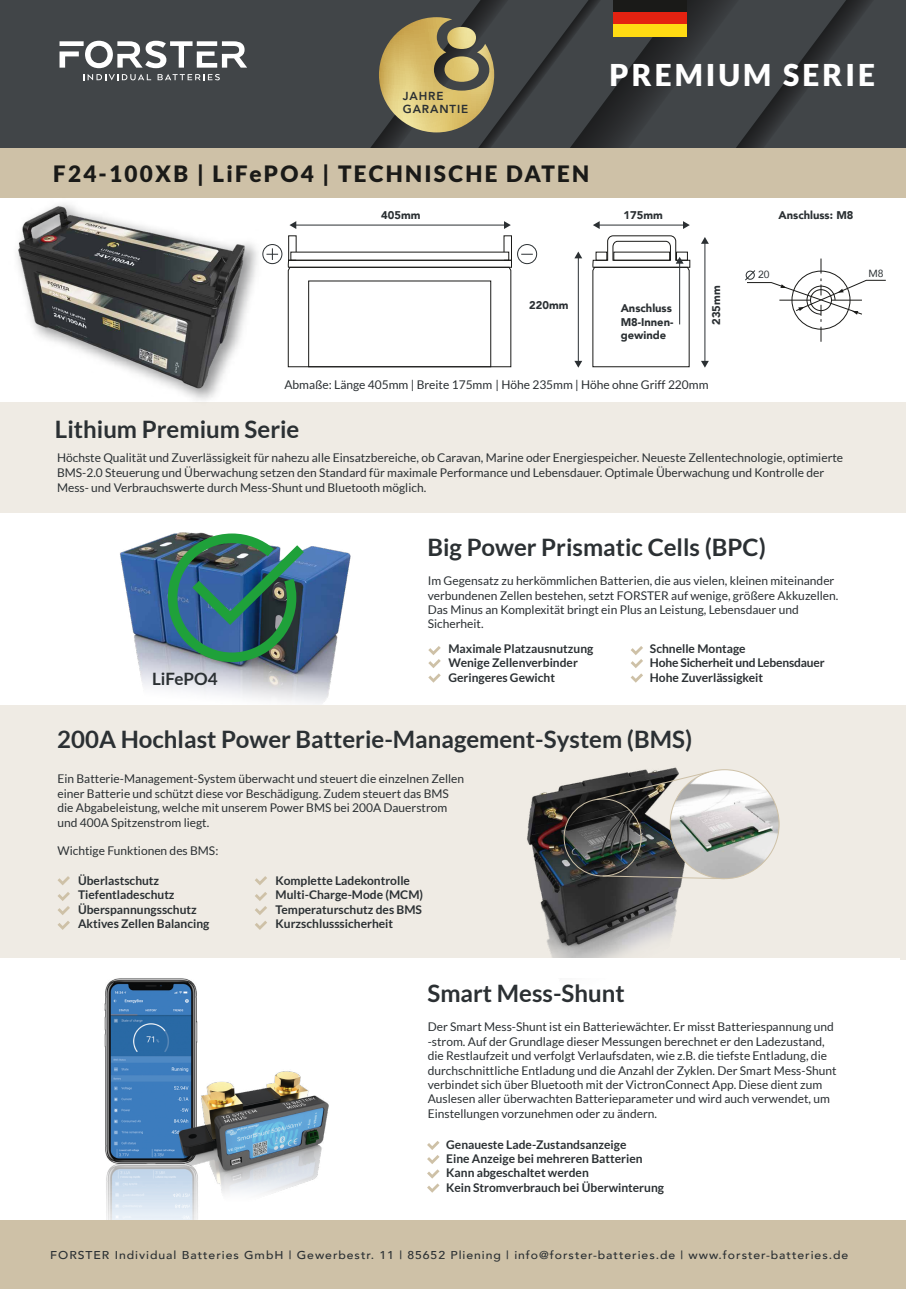
<style>
.page{position:relative;width:906px;height:1289px;background:#fff}
.page>*{position:absolute;margin:0;border:0;box-sizing:border-box;transform-origin:0 0}
.t1{font:900 30px "Lato";letter-spacing:.1em;color:#fff}
.t2{font:700 24px "Lato";color:#2b3033}
.t3{font:900 22.5px "Lato";letter-spacing:.1em;color:#1a1a18}
.t4{font:700 17.1px "Lato";color:#2b3033}
.t5{font:12px/14.4px "Lato";color:#2b3033}
.t6{font:700 12px/14.4px "Lato";color:#2b3033}
.t7{font:800 11.55px/13px "Avenir";letter-spacing:.075em;color:#2b3033}
.t8{font:500 11.4px "Avenir";letter-spacing:.075em;color:#2b3033;scale:1.08 1}
.t9{font:900 11.1px/13.4px "Avenir";color:#2b3033}
.t10{font:10.35px "Avenir";color:#2b3033}
</style>
<div class="page">
<div style="left:0;top:146px;width:906px;height:51px;background:#cec1a7"></div>
<div style="left:0;top:0;width:906px;height:147px;background:#414548"></div>
<svg style="left:644px;top:0;width:227px;height:147px"></svg>
<svg style="left:99px;top:0;width:545px;height:147px"></svg>
<div style="left:613px;top:0;width:74px;height:13px;background:#1a1a18"></div>
<div style="left:613px;top:12px;width:74px;height:13px;background:#e42211"></div>
<div style="left:613px;top:24px;width:74px;height:13px;background:#ffdb13"></div>
<svg style="left:83px;top:74px;width:68px;height:6px"></svg>
<svg style="left:158px;top:74px;width:62px;height:6px"></svg>
<svg style="left:60px;top:41px;width:187px;height:27px"></svg>
<div style="left:0;top:402px;width:906px;height:110px;background:#efebe4"></div>
<svg style="left:428px;top:646px;width:13px;height:36px"></svg>
<svg style="left:630px;top:646px;width:13px;height:36px"></svg>
<img style="left:74px;top:512px;width:315px;height:192px">
<img style="left:163px;top:528px;width:151px;height:139px">
<div style="left:0;top:705px;width:906px;height:254px;background:#efebe4"></div>
<svg style="left:57px;top:876px;width:13px;height:9px"></svg>
<svg style="left:57px;top:892px;width:13px;height:37px"></svg>
<svg style="left:255px;top:876px;width:12px;height:9px"></svg>
<svg style="left:255px;top:892px;width:12px;height:37px"></svg>
<img style="left:527px;top:767px;width:174px;height:191px">
<img style="left:670px;top:769px;width:109px;height:109px;border-radius:54px">
<svg style="left:595px;top:771px;width:114px;height:29px"></svg>
<svg style="left:602px;top:875px;width:123px;height:4px"></svg>
<div style="left:0;top:958px;width:899px;height:20px;background:#fff"></div>
<img style="left:104px;top:978px;width:336px;height:242px">
<div style="left:0;top:1220px;width:906px;height:68px;background:#cec1a7"></div>
<img style="left:0;top:141px;width:280px;height:259px">
<svg style="left:287px;top:235px;width:225px;height:132px"></svg>
<hr style="left:704px;top:243px;width:1px;height:119px;background:#2b3033">
<svg style="left:701px;top:237px;width:8px;height:7px"></svg>
<svg style="left:701px;top:361px;width:8px;height:7px"></svg>
<hr style="left:578px;top:257px;width:1px;height:105px;background:#2b3033">
<svg style="left:574px;top:251px;width:8px;height:7px"></svg>
<svg style="left:574px;top:361px;width:8px;height:7px"></svg>
<hr style="left:295px;top:225px;width:210px;height:1px;background:#2b3033">
<svg style="left:289px;top:221px;width:7px;height:8px"></svg>
<svg style="left:504px;top:221px;width:7px;height:8px"></svg>
<svg style="left:592px;top:235px;width:98px;height:132px"></svg>
<hr style="left:598px;top:225px;width:86px;height:1px;background:#2b3033">
<svg style="left:593px;top:221px;width:6px;height:8px"></svg>
<svg style="left:683px;top:221px;width:7px;height:8px"></svg>
<div style="left:262px;top:244px;width:20px;height:20px;border:1px solid #2b3033;border-radius:50%"></div>
<svg style="left:266px;top:248px;width:12px;height:12px"></svg>
<div style="left:517px;top:244px;width:20px;height:20px;border:1px solid #2b3033;border-radius:50%"></div>
<svg style="left:521px;top:254px;width:12px;height:1px"></svg>
<svg style="left:745px;top:258px;width:141px;height:84px"></svg>
<svg style="left:379px;top:17px;width:115px;height:115px"></svg>
<p class="t7" style="left:403px;top:90px;width:67px">JAHRE<br>GARANTIE</p>
<h3 class="t3" style="left:53px;top:160px;width:537px">F24-100XB | LiFePO4 | TECHNISCHE DATEN</h3>
<h1 class="t1" style="left:609px;top:58px;width:267px">PREMIUM SERIE</h1>
<p class="t9" style="left:381px;top:208px;width:41px">405mm</p>
<p class="t9" style="left:623px;top:208px;width:41px">175mm</p>
<p class="t9" style="left:529px;top:298px;width:41px">220mm</p>
<p class="t9" style="left:620px;top:301px;width:54px">Anschluss<br>M8-Innen&shy;gewinde</p>
<p class="t9" style="left:709px;top:325px;width:41px;rotate:-90deg">235mm</p>
<p class="t5" style="left:284px;top:377px;width:426px">Abmaße: Länge 405mm | Breite 175mm | Höhe 235mm | Höhe ohne Griff 220mm</p>
<p class="t9" style="left:778px;top:208px;width:77px">Anschluss: M8</p>
<p class="t10" style="left:758px;top:266px;width:13px">20</p>
<p class="t10" style="left:868px;top:265px;width:17px">M8</p>
<h2 class="t2" style="left:55px;top:415px;width:246px">Lithium Premium Serie</h2>
<p class="t5" style="left:57px;top:450px;width:787px;line-height:15px">Höchste Qualität und Zuverlässigkeit für nahezu alle Einsatzbereiche, ob Caravan, Marine oder Energiespeicher. Neueste Zellentechnologie, optimierte<br>BMS-2.0 Steuerung und Überwachung setzen den Standard für maximale Performance und Lebensdauer. Optimale Überwachung und Kontrolle der<br>Mess- und Verbrauchswerte durch Mess-Shunt und Bluetooth möglich.</p>
<h3 class="t4" style="left:152px;top:669px;width:67px">LiFePO4</h3>
<h2 class="t2" style="left:427px;top:533px;width:340px">Big Power Prismatic Cells (BPC)</h2>
<p class="t5" style="left:428px;top:573px;width:412px">Im Gegensatz zu herkömmlichen Batterien, die aus vielen, kleinen miteinander verbundenen Zellen bestehen, setzt FORSTER auf wenige, größere Akkuzellen.<br>Das Minus an Komplexität bringt ein Plus an Leistung, Lebensdauer und Sicherheit.</p>
<p class="t6" style="left:448px;top:641px;width:146px">Maximale Platzausnutzung<br>Wenige Zellenverbinder<br>Geringeres Gewicht</p>
<p class="t6" style="left:650px;top:641px;width:176px">Schnelle Montage<br>Hohe Sicherheit und Lebensdauer<br>Hohe Zuverlässigkeit</p>
<h2 class="t2" style="left:57px;top:726px;width:636px">200A Hochlast Power Batterie-Management-System (BMS)</h2>
<p class="t5" style="left:57px;top:771px;width:408px">Ein Batterie-Management-System überwacht und steuert die einzelnen Zellen einer Batterie und schützt diese vor Beschädigung. Zudem steuert das BMS die Abgabeleistung, welche mit unserem Power BMS bei 200A Dauerstrom und 400A Spitzenstrom liegt.</p>
<p class="t5" style="left:57px;top:843px;width:162px">Wichtige Funktionen des BMS:</p>
<p class="t6" style="left:78px;top:873px;width:133px">Überlastschutz<br>Tiefentladeschutz<br>Überspannungsschutz<br>Aktives Zellen Balancing</p>
<p class="t6" style="left:275px;top:873px;width:149px">Komplette Ladekontrolle<br>Multi-Charge-Mode (MCM)<br>Temperaturschutz des BMS<br>Kurzschlusssicherheit</p>
<h2 class="t2" style="left:427px;top:979px;width:199px">Smart Mess-Shunt</h2>
<p class="t5" style="left:428px;top:1019px;width:410px">Der Smart Mess-Shunt ist ein Batteriewächter. Er misst Batteriespannung und -strom. Auf der Grundlage dieser Messungen berechnet er den Ladezustand, die Restlaufzeit und verfolgt Verlaufsdaten, wie z.B. die tiefste Entladung, die durchschnittliche Entladung und die Anzahl der Zyklen. Der Smart Mess-Shunt verbindet sich über Bluetooth mit der VictronConnect App. Diese dient zum Auslesen aller überwachten Batterieparameter und wird auch verwendet, um Einstellungen vorzunehmen oder zu ändern.</p>
<p class="t6" style="left:446px;top:1136px;width:219px">Genaueste Lade-Zustandsanzeige<br>Eine Anzeige bei mehreren Batterien Kann abgeschaltet werden<br>Kein Stromverbrauch bei Überwinterung</p>
<p class="t8" style="left:50px;top:1244px;width:740px">FORSTER Individual Batteries GmbH | Gewerbestr. 11 | 85652 Pliening | info@forster-batteries.de | www.forster-batteries.de</p>
</div>
